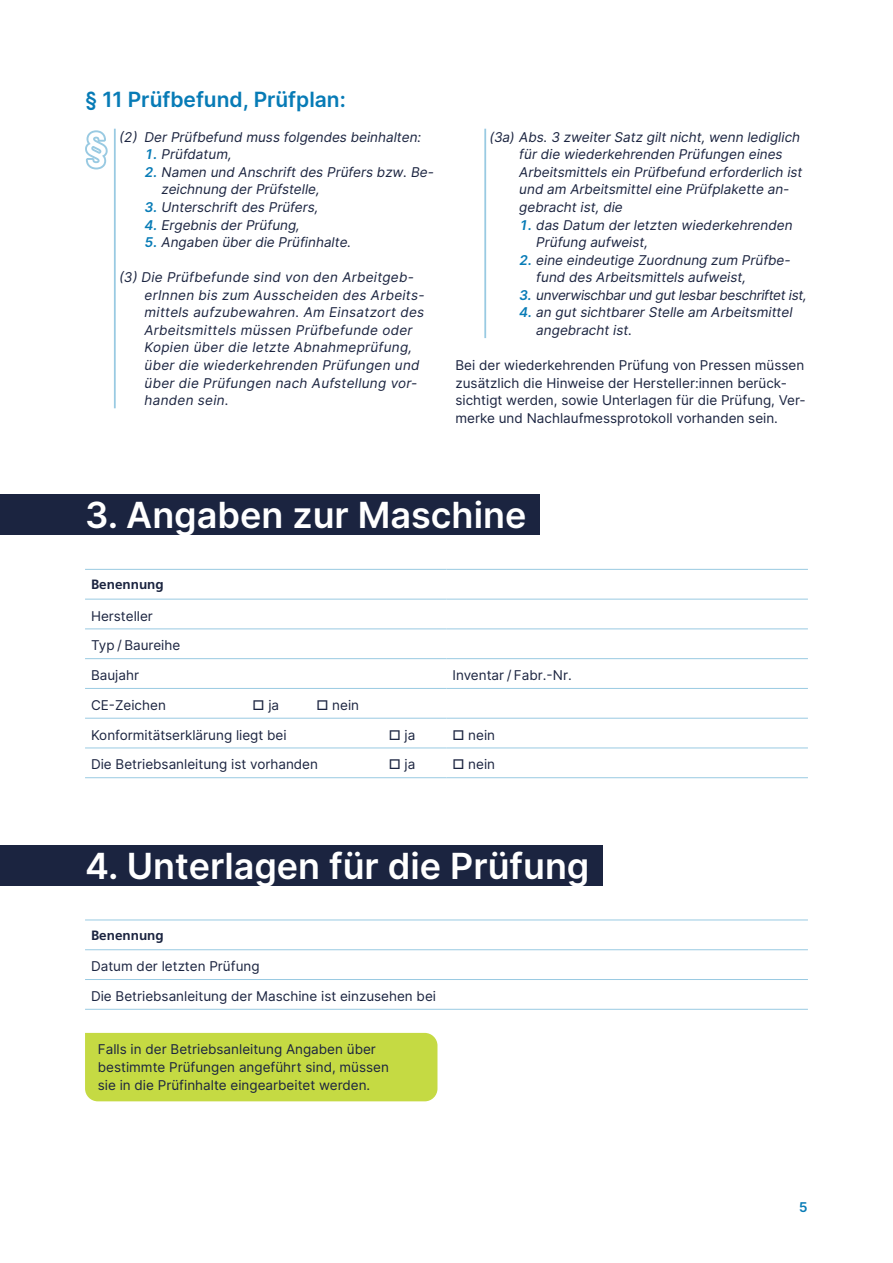
<style>
.page{position:relative;width:893px;height:1263px;background:#fff}
.page>*{position:absolute;margin:0;border:0;box-sizing:border-box;transform-origin:0 0}
.t1{font:600 36px "Inter";color:#fff}
.t2{font:600 21px "Inter";color:#077bb6}
.Paragraphen{font:italic 13.5px/17.5px "Inter";color:#1b2440}
.fließtext{font:13.5px/17.5px "Inter";color:#1b2440}
.Paragraphen-2{font:italic 13.5px/17.5px "Inter";letter-spacing:.02em;color:#1b2440}
.Wichtig_Hinweis_Box{font:13.5px/17.5px "Inter";color:#1b2440}
.Paragraphen-3{font:italic 13.5px "Inter";letter-spacing:-.025em;color:#1b2440}
.t3{font:700 13.5px "Frutiger LT Std";color:#1b2440}
.t4{font:600 13.5px "Inter";color:#077bb6}
.s1{font-weight:600;color:#077bb6}
</style>
<div class="page">
<hr style="left:114px;top:129px;width:2px;height:279px;background:#99cae2">
<hr style="left:484px;top:129px;width:2px;height:209px;background:#99cae2">
<svg style="left:85px;top:130px;width:23px;height:39px"></svg>
<div style="left:0;top:495px;width:539px;height:40px;background:#1b2440"></div>
<div style="left:0;top:846px;width:602px;height:40px;background:#1b2440"></div>
<hr style="left:85px;top:919px;width:723px;height:1px;background:#99cae2">
<hr style="left:85px;top:949px;width:723px;height:1px;background:#99cae2">
<hr style="left:85px;top:979px;width:723px;height:1px;background:#99cae2">
<hr style="left:85px;top:1009px;width:723px;height:1px;background:#99cae2">
<hr style="left:85px;top:569px;width:361px;height:1px;background:#99cae2">
<hr style="left:446px;top:569px;width:362px;height:1px;background:#99cae2">
<hr style="left:85px;top:599px;width:361px;height:1px;background:#99cae2">
<hr style="left:446px;top:599px;width:362px;height:1px;background:#99cae2">
<hr style="left:85px;top:628px;width:361px;height:1px;background:#99cae2">
<hr style="left:446px;top:628px;width:362px;height:1px;background:#99cae2">
<hr style="left:85px;top:658px;width:361px;height:1px;background:#99cae2">
<hr style="left:446px;top:658px;width:362px;height:1px;background:#99cae2">
<hr style="left:85px;top:688px;width:361px;height:1px;background:#99cae2">
<hr style="left:446px;top:688px;width:362px;height:1px;background:#99cae2">
<hr style="left:85px;top:718px;width:361px;height:1px;background:#99cae2">
<hr style="left:446px;top:718px;width:362px;height:1px;background:#99cae2">
<hr style="left:85px;top:747px;width:361px;height:1px;background:#99cae2">
<hr style="left:446px;top:747px;width:362px;height:1px;background:#99cae2">
<hr style="left:85px;top:777px;width:361px;height:1px;background:#99cae2">
<hr style="left:446px;top:777px;width:362px;height:1px;background:#99cae2">
<div style="left:85px;top:1033px;width:352px;height:68px;background:#c5da43"></div>
<h3 class="t2" style="left:85px;top:83px;width:262px">§ 11 Prüfbefund, Prüfplan:</h3>
<p class="Paragraphen" style="left:119px;top:128px;width:304px">(2) Der Prüfbefund muss folgendes beinhalten:</p>
<p class="Paragraphen" style="left:145px;top:145px;width:89px"><span class="s1">1.</span> Prüfdatum,</p>
<p class="Paragraphen" style="left:162px;top:163px;width:274px;text-indent:-17px"><span class="s1">2.</span> Namen und Anschrift des Prüfers bzw. Be&shy;zeichnung der Prüfstelle,</p>
<p class="Paragraphen" style="left:145px;top:198px;width:175px"><span class="s1">3.</span> Unterschrift des Prüfers,</p>
<p class="Paragraphen" style="left:145px;top:216px;width:157px"><span class="s1">4.</span> Ergebnis der Prüfung,</p>
<p class="Paragraphen" style="left:145px;top:233px;width:208px"><span class="s1">5.</span> Angaben über die Prüfinhalte.</p>
<p class="Paragraphen-2" style="left:145px;top:268px;width:281px;text-indent:-26px">(3) Die Prüfbefunde sind von den Arbeitgeb&shy;erInnen bis zum Ausscheiden des Arbeits&shy;mittels aufzubewahren. Am Einsatzort des Arbeitsmittels müssen Prüfbefunde oder Kopien über die letzte Abnahmeprüfung, über die wiederkehrenden Prüfungen und über die Prüfungen nach Aufstellung vor&shy;handen sein.</p>
<p class="Paragraphen" style="left:519px;top:128px;width:285px;text-indent:-30px">(3a) Abs. 3 zweiter Satz gilt nicht, wenn lediglich für die wiederkehrenden Prüfungen eines Arbeitsmittels ein Prüfbefund erforderlich ist und am Arbeitsmittel eine Prüfplakette an&shy;gebracht ist, die</p>
<p class="Paragraphen" style="left:536px;top:216px;width:258px;text-indent:-17px"><span class="s1">1.</span> das Datum der letzten wiederkehrenden<br>Prüfung aufweist,</p>
<p class="Paragraphen" style="left:536px;top:251px;width:256px;text-indent:-17px"><span class="s1">2.</span> eine eindeutige Zuordnung zum Prüfbe&shy;fund des Arbeitsmittels aufweist,</p>
<p class="Paragraphen-3" style="left:519px;top:285px;width:289px"><span class="s1">3.</span> unverwischbar und gut lesbar beschriftet ist,</p>
<p class="Paragraphen" style="left:536px;top:303px;width:258px;text-indent:-17px"><span class="s1">4.</span> an gut sichtbarer Stelle am Arbeitsmittel angebracht ist.</p>
<p class="fließtext" style="left:455px;top:356px;width:352px">Bei der wiederkehrenden Prüfung von Pressen müssen zusätzlich die Hinweise der Hersteller:innen berück&shy;sichtigt werden, sowie Unterlagen für die Prüfung, Ver&shy;merke und Nachlaufmessprotokoll vorhanden sein.</p>
<h1 class="t1" style="left:85px;top:488px;width:443px">3. Angaben zur Maschine</h1>
<p class="t3" style="left:91px;top:577px;width:74px">Benennung</p>
<p class="fließtext" style="left:91px;top:606px;width:63px">Hersteller</p>
<p class="fließtext" style="left:91px;top:636px;width:91px">Typ / Baureihe</p>
<p class="fließtext" style="left:91px;top:666px;width:50px">Baujahr</p>
<p class="fließtext" style="left:452px;top:666px;width:121px">Inventar / Fabr.-Nr.</p>
<p class="fließtext" style="left:91px;top:696px;width:76px">CE-Zeichen</p>
<p class="fließtext" style="left:253px;top:696px;width:28px">□ ja</p>
<p class="fließtext" style="left:316px;top:696px;width:44px">□ nein</p>
<p class="fließtext" style="left:91px;top:726px;width:197px">Konformitätserklärung liegt bei</p>
<p class="fließtext" style="left:389px;top:726px;width:28px">□ ja</p>
<p class="fließtext" style="left:452px;top:726px;width:44px">□ nein</p>
<p class="fließtext" style="left:91px;top:755px;width:229px">Die Betriebsanleitung ist vorhanden</p>
<p class="fließtext" style="left:389px;top:755px;width:28px">□ ja</p>
<p class="fließtext" style="left:452px;top:755px;width:44px">□ nein</p>
<h1 class="t1" style="left:85px;top:839px;width:506px">4. Unterlagen für die Prüfung</h1>
<p class="t3" style="left:91px;top:927px;width:74px">Benennung</p>
<p class="fließtext" style="left:91px;top:957px;width:170px">Datum der letzten Prüfung</p>
<p class="fließtext" style="left:91px;top:987px;width:347px">Die Betriebsanleitung der Maschine ist einzusehen bei</p>
<p class="Wichtig_Hinweis_Box" style="left:98px;top:1040px;width:293px">Falls in der Betriebsanleitung Angaben über bestimmte Prüfungen angeführt sind, müssen sie in die Prüfinhalte eingearbeitet werden.</p>
<p class="t4" style="left:799px;top:1197px;width:11px">5</p>
</div>
